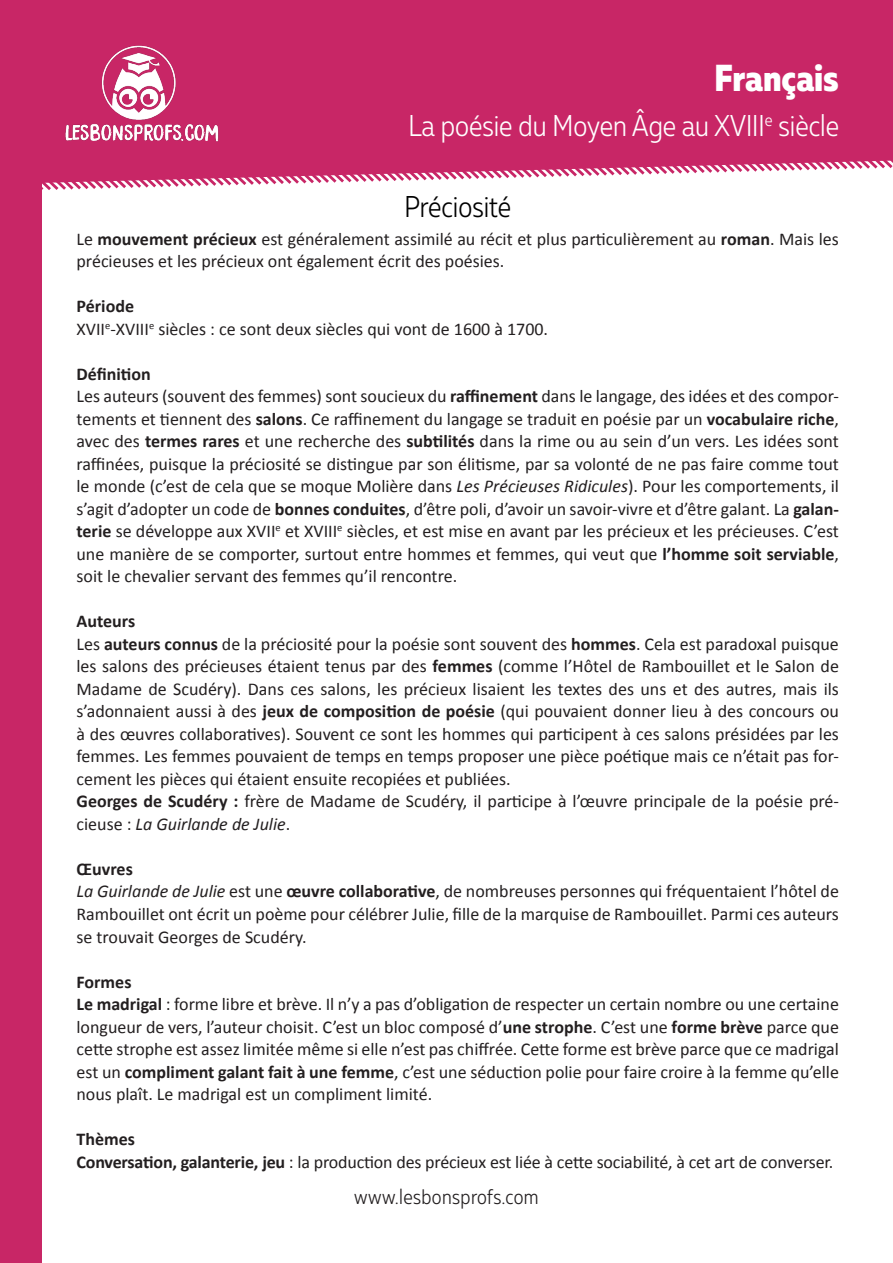
<style>
.page{position:relative;width:893px;height:1263px;background:#fff}
.page>*{position:absolute;margin:0;border:0;box-sizing:border-box;transform-origin:0 0}
.t1{font:800 37.5px "Muller Narrow";color:#fff}
.t2{font:300 30px "Muller Narrow";color:#fff}
.t3{font:300 30px "Muller Narrow";color:#000}
.t4{font:300 21px "Muller Narrow";letter-spacing:.02em;color:#231f20}
.t5{font:18px/22.5px "Calibri";color:#231f20;text-align:justify}
.t6{font:700 18px "Calibri";color:#231f20}
.s1{font-weight:700}
.s2{font-style:italic}
</style>
<div class="page">
<svg style="left:41px;top:0;width:852px;height:195px;background:#ce3f77"></svg>
<img style="left:54px;top:39px;width:176px;height:109px">
<div style="left:0;top:0;width:41px;height:1263px;background:#c82666"></div>
<p class="t1" style="left:714px;top:54px;width:126px">Français</p>
<p class="t2" style="left:408px;top:107px;width:432px">La poésie du Moyen Âge au XVIII<sup>e</sup> siècle</p>
<p class="t3" style="left:404px;top:189px;width:108px">Préciosité</p>
<p class="t5" style="left:77px;top:228px;width:764px">Le <span class="s1">mouvement précieux</span> est généralement assimilé au récit et plus particulièrement au <span class="s1">roman</span>. Mais les précieuses et les précieux ont également écrit des poésies.</p>
<p class="t6" style="left:77px;top:295px;width:59px">Période</p>
<p class="t5" style="left:77px;top:318px;width:473px">XVII<sup>e</sup>-XVIII<sup>e</sup> siècles : ce sont deux siècles qui vont de 1600 à 1700.</p>
<p class="t6" style="left:77px;top:362px;width:76px">Définition</p>
<p class="t5" style="left:77px;top:385px;width:764px">Les auteurs (souvent des femmes) sont soucieux du <span class="s1">raffinement</span> dans le langage, des idées et des compor&shy;tements et tiennent des <span class="s1">salons</span>. Ce raffinement du langage se traduit en poésie par un <span class="s1">vocabulaire riche</span>, avec des <span class="s1">termes rares</span> et une recherche des <span class="s1">subtilités</span> dans la rime ou au sein d’un vers. Les idées sont raffinées, puisque la préciosité se distingue par son élitisme, par sa volonté de ne pas faire comme tout le monde (c’est de cela que se moque Molière dans <span class="s2">Les Précieuses Ridicules</span>). Pour les comportements, il s’agit d’adopter un code de <span class="s1">bonnes conduites</span>, d’être poli, d’avoir un savoir-vivre et d’être galant. La <span class="s1">galan&shy;terie</span> se développe aux XVII<sup>e</sup> et XVIII<sup>e</sup> siècles, et est mise en avant par les précieux et les précieuses. C’est une manière de se comporter, surtout entre hommes et femmes, qui veut que <span class="s1">l’homme soit serviable</span>, soit le chevalier servant des femmes qu’il rencontre.</p>
<p class="t6" style="left:77px;top:610px;width:60px">Auteurs</p>
<p class="t5" style="left:77px;top:633px;width:764px">Les <span class="s1">auteurs connus</span> de la préciosité pour la poésie sont souvent des <span class="s1">hommes</span>. Cela est paradoxal puisque les salons des précieuses étaient tenus par des <span class="s1">femmes</span> (comme l’Hôtel de Rambouillet et le Salon de Madame de Scudéry). Dans ces salons, les précieux lisaient les textes des uns et des autres, mais ils s’adonnaient aussi à des <span class="s1">jeux de composition de poésie</span> (qui pouvaient donner lieu à des concours ou à des œuvres collaboratives). Souvent ce sont les hommes qui participent à ces salons présidées par les femmes. Les femmes pouvaient de temps en temps proposer une pièce poétique mais ce n’était pas for&shy;cement les pièces qui étaient ensuite recopiées et publiées.</p>
<p class="t5" style="left:77px;top:790px;width:764px"><span class="s1">Georges de Scudéry :</span> frère de Madame de Scudéry, il participe à l’œuvre principale de la poésie pré&shy;cieuse : <span class="s2">La Guirlande de Julie</span>.</p>
<p class="t6" style="left:77px;top:857px;width:58px">Œuvres</p>
<p class="t5" style="left:77px;top:880px;width:764px"><span class="s2">La Guirlande de Julie</span> est une <span class="s1">œuvre collaborative</span>, de nombreuses personnes qui fréquentaient l’hôtel de Rambouillet ont écrit un poème pour célébrer Julie, fille de la marquise de Rambouillet. Parmi ces auteurs se trouvait Georges de Scudéry.</p>
<p class="t6" style="left:77px;top:970px;width:56px">Formes</p>
<p class="t5" style="left:77px;top:993px;width:764px"><span class="s1">Le madrigal</span> : forme libre et brève. Il n’y a pas d’obligation de respecter un certain nombre ou une certaine longueur de vers, l’auteur choisit. C’est un bloc composé d’<span class="s1">une strophe</span>. C’est une <span class="s1">forme brève</span> parce que cette strophe est assez limitée même si elle n’est pas chiffrée. Cette forme est brève parce que ce madrigal est un <span class="s1">compliment galant fait à une femme</span>, c’est une séduction polie pour faire croire à la femme qu’elle nous plaît. Le madrigal est un compliment limité.</p>
<p class="t6" style="left:77px;top:1127px;width:60px">Thèmes</p>
<p class="t5" style="left:77px;top:1150px;width:758px"><span class="s1">Conversation, galanterie, jeu</span> : la production des précieux est liée à cette sociabilité, à cet art de converser.</p>
<p class="t4" style="left:354px;top:1183px;width:186px">www.lesbonsprofs.com</p>
</div>
